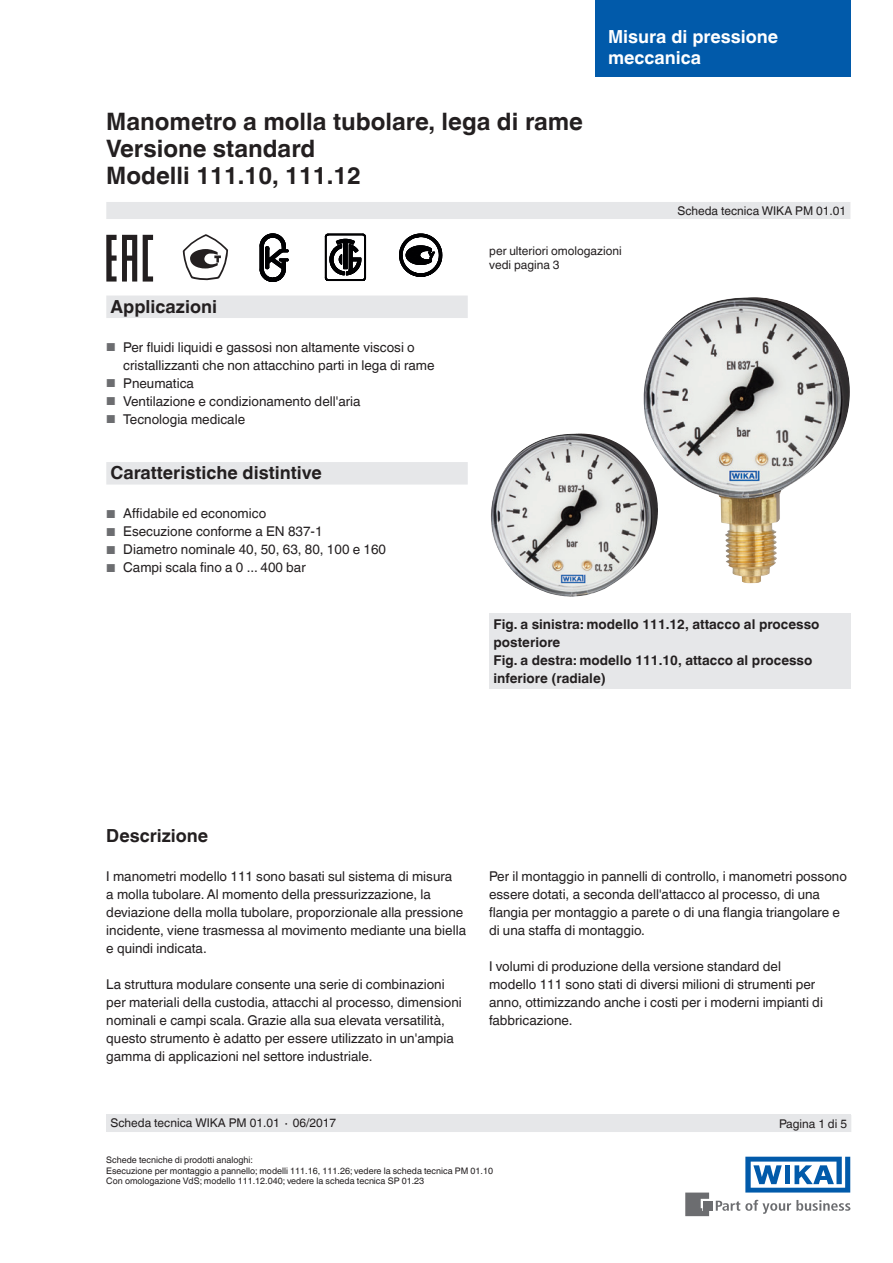
<style>
.page{position:relative;width:893px;height:1263px;background:#fff}
.page>*{position:absolute;margin:0;border:0;box-sizing:border-box;transform-origin:0 0}
.t1{font:700 24px/27px "Helvetica World";color:#231f20}
.t2{font:700 18px "Helvetica World";color:#231f20}
.t3{font:700 18px/21px "Helvetica World";color:#fff}
.t4{font:13.5px/18px "Helvetica World";color:#231f20}
.t5{font:700 13.5px/18px "Helvetica World";color:#231f20}
.t6{font:12px/13.5px "Helvetica World";color:#231f20}
.t7{font:9px/10.5px "Helvetica World";color:#231f20}
.s1{font-size:11.55px;color:#6c6d70}
</style>
<div class="page">
<svg style="left:716px;top:1200px;width:134px;height:14px"></svg>
<div style="left:703px;top:1201px;width:9px;height:9px;background:#6c6d70"></div>
<svg style="left:685px;top:1192px;width:24px;height:24px"></svg>
<svg style="left:745px;top:1157px;width:105px;height:35px"></svg>
<div style="left:595px;top:0;width:255px;height:77px;background:#015aaa"></div>
<div style="left:106px;top:202px;width:744px;height:17px;background:#e6e7e9"></div>
<div style="left:106px;top:1114px;width:744px;height:18px;background:#e6e7e9"></div>
<img style="left:642px;top:297px;width:208px;height:286px">
<img style="left:518px;top:433px;width:60px;height:21px">
<div style="left:489px;top:613px;width:362px;height:76px;background:#e6e7e9"></div>
<div style="left:106px;top:295px;width:362px;height:23px;background:#e6e7e9"></div>
<div style="left:106px;top:462px;width:362px;height:22px;background:#e6e7e9"></div>
<svg style="left:143px;top:235px;width:10px;height:47px"></svg>
<svg style="left:106px;top:235px;width:31px;height:47px"></svg>
<svg style="left:325px;top:234px;width:41px;height:47px"></svg>
<svg style="left:399px;top:234px;width:43px;height:42px"></svg>
<svg style="left:260px;top:234px;width:28px;height:48px"></svg>
<svg style="left:183px;top:234px;width:45px;height:47px"></svg>
<h1 class="t1" style="left:106px;top:108px;width:478px">Manometro a molla tubolare, lega di rame<br>Versione standard<br>Modelli 111.10, 111.12</h1>
<h2 class="t3" style="left:608px;top:26px;width:172px">Misura di pressione meccanica</h2>
<p class="t6" style="left:677px;top:204px;width:170px">Scheda tecnica WIKA PM 01.01</p>
<h2 class="t2" style="left:111px;top:296px;width:108px">Applicazioni</h2>
<p class="t4" style="left:123px;top:338px;width:313px;text-indent:-17px"><span class="s1">■</span> Per fluidi liquidi e gassosi non altamente viscosi o cristallizzanti che non attacchino parti in lega di rame</p>
<p class="t4" style="left:106px;top:374px;width:89px"><span class="s1">■</span> Pneumatica</p>
<p class="t4" style="left:106px;top:392px;width:256px"><span class="s1">■</span> Ventilazione e condizionamento dell'aria</p>
<p class="t4" style="left:106px;top:410px;width:140px"><span class="s1">■</span> Tecnologia medicale</p>
<h2 class="t2" style="left:111px;top:462px;width:213px">Caratteristiche distintive</h2>
<p class="t4" style="left:106px;top:505px;width:161px"><span class="s1">■</span> Affidabile ed economico</p>
<p class="t4" style="left:106px;top:523px;width:218px"><span class="s1">■</span> Esecuzione conforme a EN 837-1</p>
<p class="t4" style="left:106px;top:541px;width:281px"><span class="s1">■</span> Diametro nominale 40, 50, 63, 80, 100 e 160</p>
<p class="t4" style="left:106px;top:559px;width:201px"><span class="s1">■</span> Campi scala fino a 0 ... 400 bar</p>
<p class="t6" style="left:489px;top:244px;width:134px">per ulteriori omologazioni vedi pagina 3</p>
<p class="t5" style="left:494px;top:615px;width:327px">Fig. a sinistra: modello 111.12, attacco al processo posteriore<br>Fig. a destra: modello 111.10, attacco al processo inferiore (radiale)</p>
<h2 class="t2" style="left:106px;top:825px;width:103px">Descrizione</h2>
<p class="t4" style="left:106px;top:867px;width:361px">I manometri modello 111 sono basati sul sistema di misura<br>a molla tubolare. Al momento della pressurizzazione, la deviazione della molla tubolare, proporzionale alla pressione incidente, viene trasmessa al movimento mediante una biella e quindi indicata.</p>
<p class="t4" style="left:106px;top:975px;width:357px">La struttura modulare consente una serie di combinazioni per materiali della custodia, attacchi al processo, dimensioni nominali e campi scala. Grazie alla sua elevata versatilità, questo strumento è adatto per essere utilizzato in un'ampia gamma di applicazioni nel settore industriale.</p>
<p class="t6" style="left:111px;top:1116px;width:227px">Scheda tecnica WIKA PM 01.01 ∙ 06/2017</p>
<p class="t4" style="left:489px;top:867px;width:359px">Per il montaggio in pannelli di controllo, i manometri possono essere dotati, a seconda dell'attacco al processo, di una flangia per montaggio a parete o di una flangia triangolare e di una staffa di montaggio.</p>
<p class="t4" style="left:489px;top:957px;width:335px">I volumi di produzione della versione standard del modello 111 sono stati di diversi milioni di strumenti per anno, ottimizzando anche i costi per i moderni impianti di fabbricazione.</p>
<p class="t6" style="left:779px;top:1117px;width:70px">Pagina 1 di 5</p>
<p class="t7" style="left:106px;top:1155px;width:388px">Schede tecniche di prodotti analoghi:<br>Esecuzione per montaggio a pannello; modelli 111.16, 111.26; vedere la scheda tecnica PM 01.10<br>Con omologazione VdS; modello 111.12.040; vedere la scheda tecnica SP 01.23</p>
</div>
